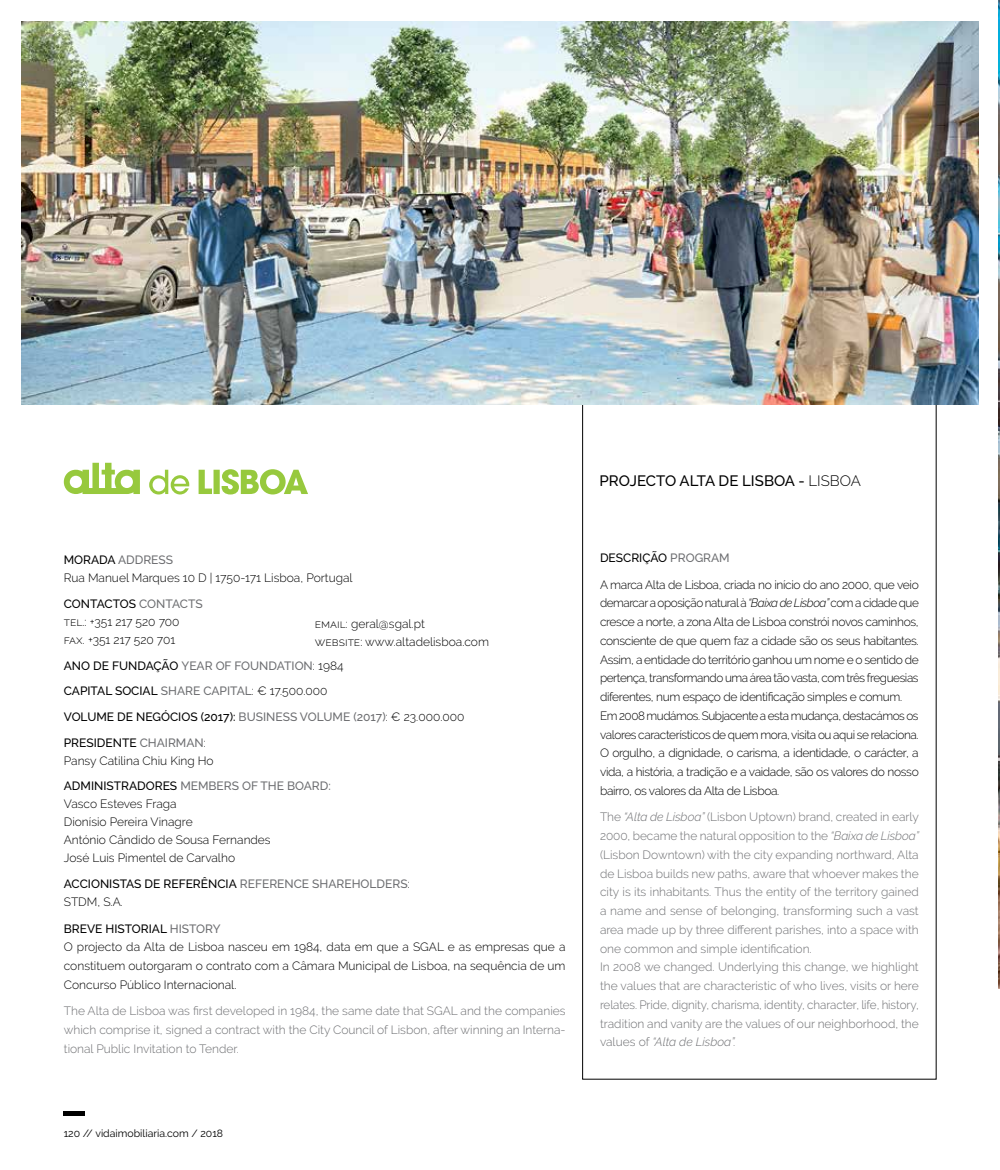
<style>
.page{position:relative;width:1000px;height:1170px;background:#fff}
.page>*{position:absolute;margin:0;border:0;box-sizing:border-box;transform-origin:0 0}
.t1{font:500 15px "Raleway";color:#000}
.t2{font:300 12px/18.8px "Raleway";color:#6d6e71}
.t3{font:300 12px/18.8px "Raleway";letter-spacing:-.03em;color:#000}
.t4{font:300 12px/18px "Raleway";color:#000}
.t5{font:500 12px/25.7px "Raleway";color:#000}
.t6{font:10.5px "Raleway";color:#000}
.s1{font-weight:500}
.s2{font-weight:500;color:#6d6e71}
.s3{color:#6d6e71}
.s4{font-weight:300}
.s5{font-style:italic}
</style>
<div class="page">
<hr style="left:64px;top:1111px;width:21px;height:4px;background:#000">
<img style="left:21px;top:21px;width:957px;height:383px">
<img style="left:998px;top:1px;width:1px;height:988px">
<svg style="left:64px;top:462px;width:244px;height:32px"></svg>
<p class="t4" style="left:64px;top:551px;width:290px"><span class="s1">MORADA</span> <span class="s2">ADDRESS<br></span>Rua Manuel Marques 10 D | 1750-171 Lisboa, Portugal</p>
<p class="t4" style="left:64px;top:594px;width:140px"><span class="s1">CONTACTOS</span> <span class="s2">CONTACTS </span>tel.: +351 217 520 700 fax. +351 217 520 701</p>
<p class="t5" style="left:64px;top:652px;width:402px">ANO DE FUNDAÇÃO <span class="s3">YEAR OF FOUNDATION</span><span class="s4">: 1984<br></span>CAPITAL SOCIAL <span class="s3">SHARE CAPITAL</span><span class="s4">: € 17.500.000<br></span>VOLUME DE NEGÓCIOS (2017): <span class="s3">BUSINESS VOLUME (2017)</span><span class="s4">: € 23.000.000<br></span>PRESIDENTE <span class="s3">CHAIRMAN</span><span class="s4">:</span></p>
<p class="t4" style="left:64px;top:747px;width:268px;line-height:25.7px">Pansy Catilina Chiu King Ho<br><span class="s1">ADMINISTRADORES</span> <span class="s2">MEMBERS OF THE BOARD:</span></p>
<p class="t4" style="left:64px;top:795px;width:208px">Vasco Esteves Fraga<br>Dionísio Pereira Vinagre<br>António Cândido de Sousa Fernandes<br>José Luis Pimentel de Carvalho</p>
<p class="t5" style="left:64px;top:874px;width:347px;line-height:18px">ACCIONISTAS DE REFERÊNCIA <span class="s3">REFERENCE SHAREHOLDERS</span><span class="s4">:<br>STDM, S.A.</span></p>
<p class="t4" style="left:64px;top:918px;width:503px;line-height:18.8px"><span class="s1">BREVE HISTORIAL</span> <span class="s2">HISTORY<br></span>O projecto da Alta de Lisboa nasceu em 1984, data em que a SGAL e as empresas que a constituem outorgaram o contrato com a Câmara Municipal de Lisboa, na sequência de um Concurso Público Internacional.</p>
<p class="t2" style="left:64px;top:1001px;width:503px;text-align:justify">The Alta de Lisboa was first developed in 1984, the same date that SGAL and the companies which comprise it, signed a contract with the City Council of Lisbon, after winning an Interna&shy;tional Public Invitation to Tender.</p>
<p class="t4" style="left:314px;top:614px;width:176px">email: geral@sgal.pt<br>website: www.altadelisboa.com</p>
<p class="t6" style="left:64px;top:1126px;width:161px">120 // vidaimobiliaria.com / 2018</p>
<p class="t1" style="left:599px;top:471px;width:263px">PROJECTO ALTA DE LISBOA - <span class="s4">LISBOA</span></p>
<p class="t5" style="left:600px;top:545px;width:131px">DESCRIÇÃO <span class="s3">PROGRAM</span></p>
<p class="t3" style="left:600px;top:575px;width:320px">A marca Alta de Lisboa, criada no início do ano 2000, que veio demarcar a oposição natural à <span class="s5">“Baixa de Lisboa”</span> com a cidade que cresce a norte, a zona Alta de Lisboa constrói novos caminhos, consciente de que quem faz a cidade são os seus habitantes.<br>Assim, a entidade do território ganhou um nome e o sentido de pertença, transformando uma área tão vasta, com três freguesias diferentes, num espaço de identificação simples e comum.<br>Em 2008 mudámos. Subjacente a esta mudança, destacámos os valores característicos de quem mora, visita ou aqui se relaciona.<br>O orgulho, a dignidade, o carisma, a identidade, o carácter, a vida, a história, a tradição e a vaidade, são os valores do nosso bairro, os valores da Alta de Lisboa.</p>
<p class="t2" style="left:600px;top:807px;width:320px">The <span class="s5">“Alta de Lisboa”</span> (Lisbon Uptown) brand, created in early 2000, became the natural opposition to the <span class="s5">“Baixa de Lisboa” </span>(Lisbon Downtown) with the city expanding northward, Alta de Lisboa builds new paths, aware that whoever makes the city is its inhabitants. Thus the entity of the territory gained a name and sense of belonging, transforming such a vast area made up by three different parishes, into a space with one common and simple identification.<br>In 2008 we changed. Underlying this change, we highlight the values that are characteristic of who lives, visits or here relates. Pride, dignity, charisma, identity, character, life, history, tradition and vanity are the values of our neighborhood, the values of <span class="s5">“Alta de Lisboa”.</span></p>
</div>
